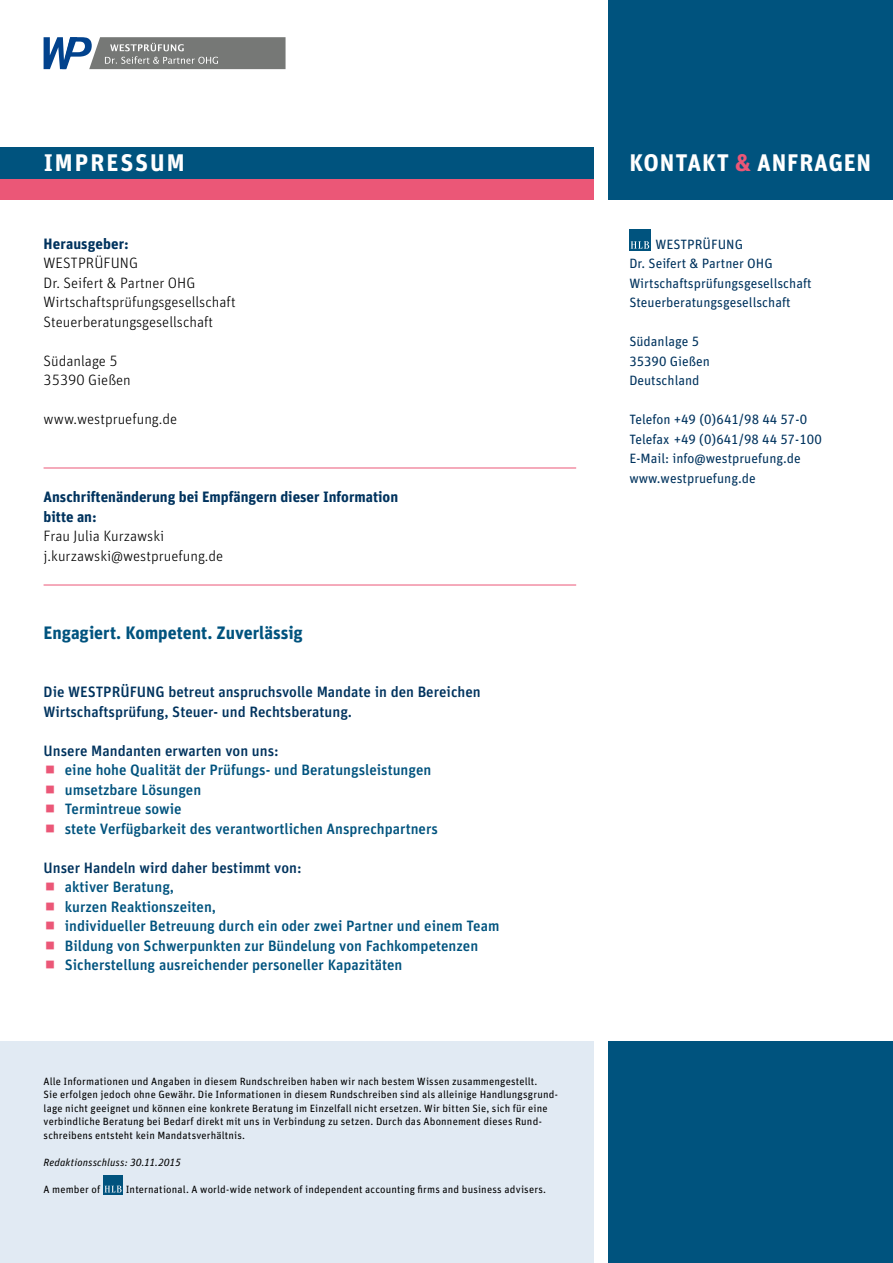
<style>
.page{position:relative;width:893px;height:1263px;background:#fff}
.page>*{position:absolute;margin:0;border:0;box-sizing:border-box;transform-origin:0 0}
.t1{font:700 24px "Unit Pro";letter-spacing:.035em;color:#fff}
.t2{font:700 24px "Unit Pro";letter-spacing:.085em;color:#fff}
.t3{font:700 18px "Unit Pro";letter-spacing:-.005em;color:#00537e}
.t4{font:500 15px/19.5px "Unit Pro";color:#00537e}
.t5{font:300 15px/19.5px "Unit Pro";color:#000}
.t6{font:500 15px/19.5px "Unit Pro";color:#00335e}
.t7{font:700 15px/19.5px "Unit Pro";color:#00335e}
.t8{font:13.5px/19.5px "Unit Pro";color:#00335e}
.t9{font:10.5px/13.5px "Unit Pro";letter-spacing:.015em;color:#000}
.t10{font:italic 10.5px "Unit Pro";letter-spacing:.01em;color:#000}
.s1{color:#eb5777}
</style>
<div class="page">
<div style="left:0;top:147px;width:593px;height:32px;background:#00537e"></div>
<div style="left:0;top:179px;width:593px;height:21px;background:#eb5777"></div>
<div style="left:0;top:1042px;width:593px;height:221px;background:#e1eaf3"></div>
<div style="left:608px;top:0;width:285px;height:200px;background:#00537e"></div>
<div style="left:608px;top:1042px;width:285px;height:221px;background:#00537e"></div>
<div style="left:103px;top:1175px;width:20px;height:19px;background:#00537e"></div>
<svg style="left:105px;top:1185px;width:17px;height:7px"></svg>
<hr style="left:44px;top:468px;width:532px;height:1px;background:#eb5777">
<hr style="left:44px;top:585px;width:532px;height:1px;background:#eb5777">
<div style="left:629px;top:230px;width:22px;height:21px;background:#00537e"></div>
<svg style="left:631px;top:241px;width:18px;height:8px"></svg>
<svg style="left:44px;top:37px;width:242px;height:32px;background:#7f888e"></svg>
<h1 class="t2" style="left:44px;top:147px;width:143px">IMPRESSUM</h1>
<h3 class="t7" style="left:44px;top:234px;width:87px">Herausgeber:</h3>
<h3 class="t5" style="left:44px;top:253px;width:194px">WESTPRÜFUNG<br>Dr. Seifert &amp; Partner OHG<br>Wirtschaftsprüfungsgesellschaft<br>Steuerberatungsgesellschaft</h3>
<h3 class="t5" style="left:44px;top:351px;width:89px">Südanlage 5<br>35390 Gießen</h3>
<h3 class="t5" style="left:44px;top:409px;width:135px">www.westpruefung.de</h3>
<h3 class="t7" style="left:44px;top:487px;width:356px">Anschriftenänderung bei Empfängern dieser Information bitte an:</h3>
<h3 class="t5" style="left:44px;top:526px;width:181px">Frau Julia Kurzawski j.kurzawski@westpruefung.de</h3>
<h2 class="t3" style="left:44px;top:621px;width:261px">Engagiert. Kompetent. Zuverlässig</h2>
<h3 class="t6" style="left:44px;top:682px;width:439px">Die WESTPRÜFUNG betreut anspruchsvolle Mandate in den Bereichen<br>Wirtschaftsprüfung, Steuer- und Rechtsberatung.</h3>
<h3 class="t6" style="left:44px;top:741px;width:237px">Unsere Mandanten erwarten von uns:</h3>
<h3 class="t4" style="left:65px;top:760px;width:375px">eine hohe Qualität der Prüfungs- und Beratungsleistungen umsetzbare Lösungen<br>Termintreue sowie<br>stete Verfügbarkeit des verantwortlichen Ansprechpartners</h3>
<h3 class="t6" style="left:44px;top:858px;width:260px">Unser Handeln wird daher bestimmt von:</h3>
<h3 class="t4" style="left:65px;top:877px;width:436px">aktiver Beratung,<br>kurzen Reaktionszeiten,<br>individueller Betreuung durch ein oder zwei Partner und einem Team Bildung von Schwerpunkten zur Bündelung von Fachkompetenzen Sicherstellung ausreichender personeller Kapazitäten</h3>
<p class="t9" style="left:44px;top:1074px;width:516px">Alle Informationen und Angaben in diesem Rundschreiben haben wir nach bestem Wissen zusammengestellt.<br>Sie erfolgen jedoch ohne Gewähr. Die Informationen in diesem Rundschreiben sind als alleinige Handlungsgrund&shy;lage nicht geeignet und können eine konkrete Beratung im Einzelfall nicht ersetzen. Wir bitten Sie, sich für eine verbindliche Beratung bei Bedarf direkt mit uns in Verbindung zu setzen. Durch das Abonnement dieses Rund&shy;schreibens entsteht kein Mandatsverhältnis.</p>
<p class="t10" style="left:44px;top:1156px;width:139px">Redaktionsschluss: 30.11.2015</p>
<p class="t9" style="left:44px;top:1182px;width:58px">A member of</p>
<p class="t9" style="left:126px;top:1182px;width:422px">International. A world-wide network of independent accounting firms and business advisers.</p>
<h1 class="t1" style="left:629px;top:147px;width:243px">KONTAKT <span class="s1">&amp;</span> ANFRAGEN</h1>
<p class="t8" style="left:629px;top:234px;width:184px;text-indent:26px">WESTPRÜFUNG<br>Dr. Seifert &amp; Partner OHG<br>Wirtschaftsprüfungsgesellschaft<br>Steuerberatungsgesellschaft</p>
<p class="t8" style="left:629px;top:332px;width:82px">Südanlage 5<br>35390 Gießen<br>Deutschland</p>
<p class="t8" style="left:629px;top:410px;width:194px">Telefon +49 (0)641/98 44 57-0<br>Telefax +49 (0)641/98 44 57-100<br>E-Mail: info@westpruefung.de www.westpruefung.de</p>
</div>
